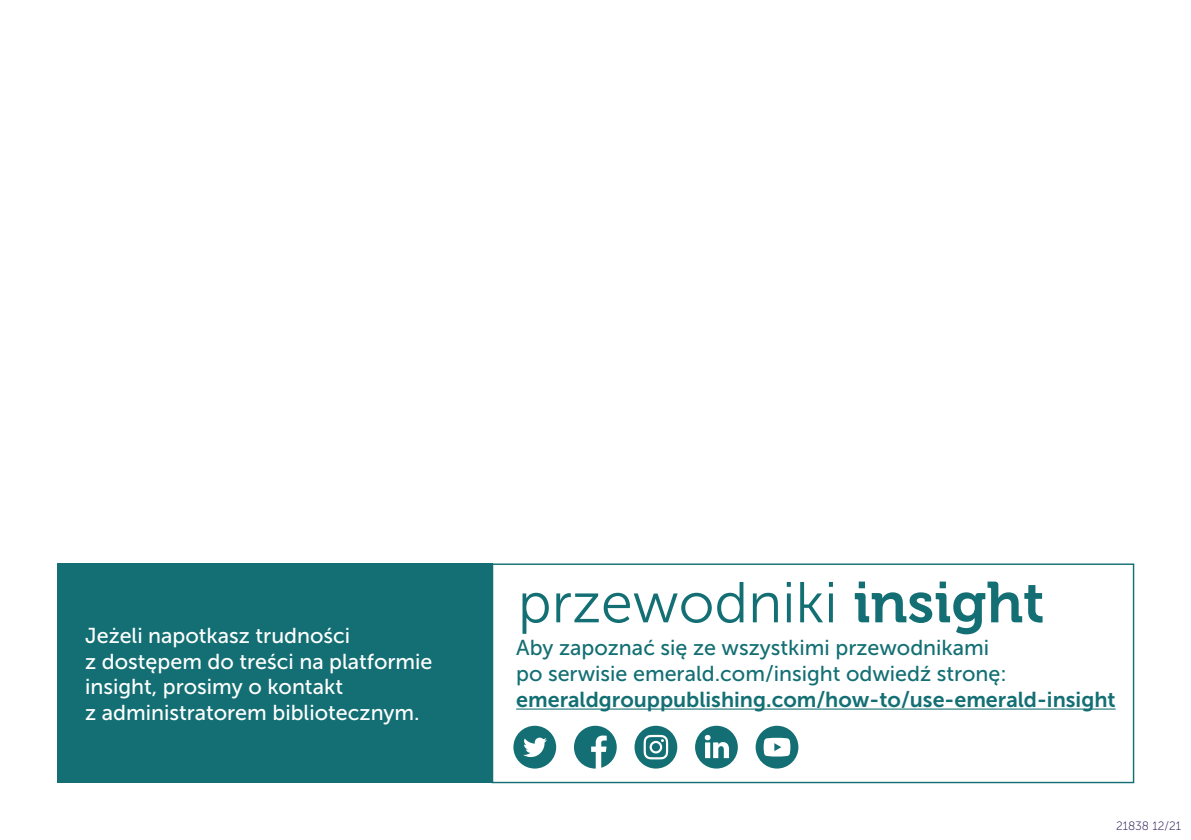
<style>
.page{position:relative;width:1191px;height:840px;background:#fff}
.page>*{position:absolute;margin:0;border:0;box-sizing:border-box;transform-origin:0 0}
.t1{font:57.4px "Museo Sans 300";color:#136f73}
.t2{font:21.6px/25.8px "Museo Sans 500";color:#136f73}
.t3{font:21.6px/25.8px "Museo Sans 500";color:#fff}
.t4{font:12px "Museo Sans 100";color:#110041}
.s1{font-family:"Museo 700"}
.s2{font-family:"Museo Sans 700"}
</style>
<div class="page">
<div style="left:492px;top:563px;width:642px;height:219px;border:1px solid #136f73"></div>
<div style="left:57px;top:563px;width:435px;height:219px;background:#136f73"></div>
<hr style="left:516px;top:708px;width:599px;height:1px;background:#136f73">
<svg style="left:574px;top:725px;width:43px;height:43px"></svg>
<svg style="left:755px;top:725px;width:43px;height:43px"></svg>
<svg style="left:513px;top:725px;width:43px;height:43px"></svg>
<svg style="left:695px;top:725px;width:43px;height:43px"></svg>
<svg style="left:634px;top:725px;width:43px;height:43px"></svg>
<p class="t3" style="left:85px;top:622px;width:349px">Jeżeli napotkasz trudności<br>z dostępem do treści na platformie insight, prosimy o kontakt<br>z administratorem bibliotecznym.</p>
<p class="t1" style="left:518px;top:571px;width:528px">przewodniki <span class="s1">insight</span></p>
<p class="t2" style="left:516px;top:634px;width:601px">Aby zapoznać się ze wszystkimi przewodnikami<br>po serwisie emerald.com/insight odwiedź stronę: <span class="s2">emeraldgrouppublishing.com/how-to/use-emerald-insight</span></p>
<p class="t4" style="left:1116px;top:819px;width:66px">21838 12/21</p>
</div>
